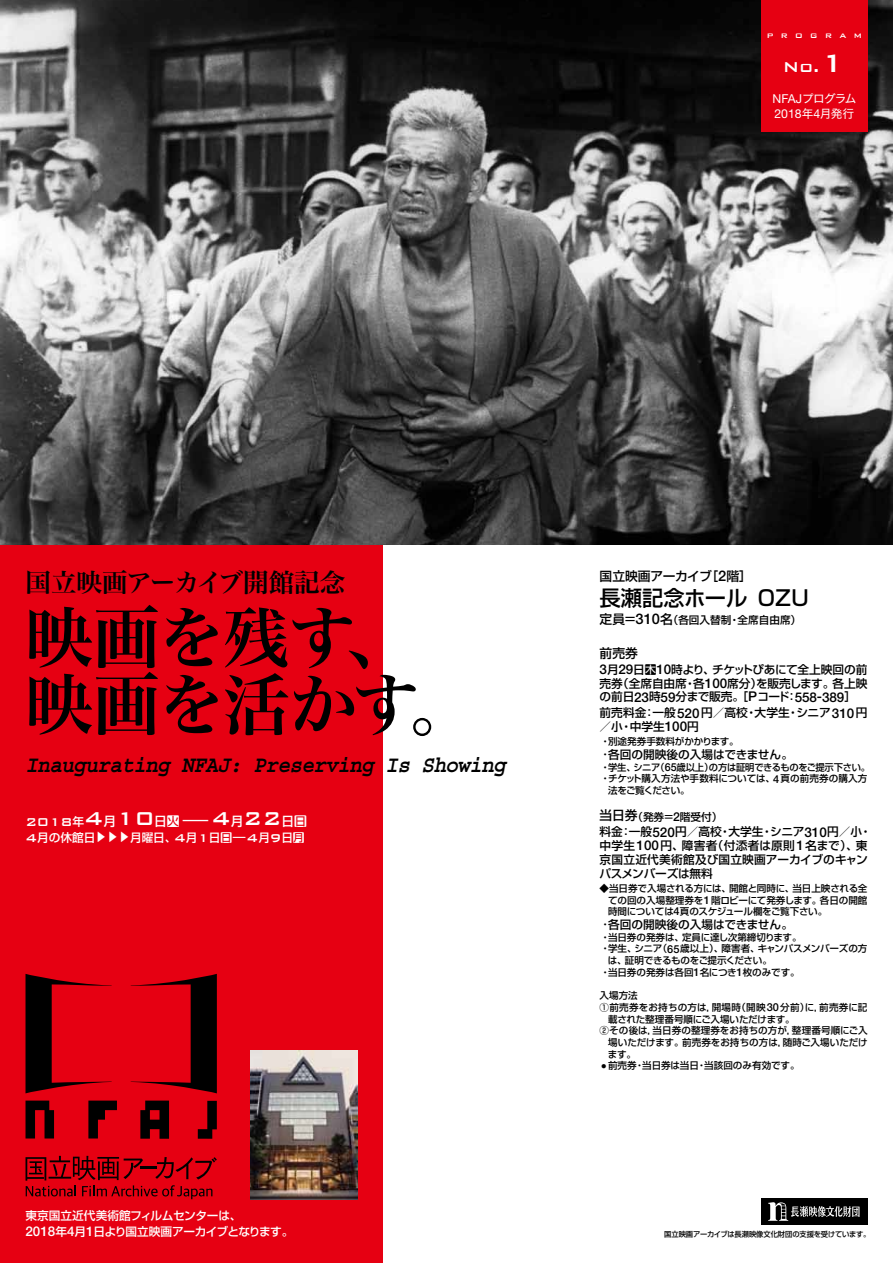
<style>
.page{position:relative;width:893px;height:1263px;background:#fff}
.page>*{position:absolute;margin:0;border:0;box-sizing:border-box;transform-origin:0 0}
.t1{font:66.9px/66.9px "Hira Min Pro W6";letter-spacing:-.025em;color:#000}
.t2{font:25.5px "Hira Min Pro W6";letter-spacing:-.005em;color:#000}
.t3{font:500 24.9px "Bank Gothic";color:#fff}
.t4{font:italic 700 23.4px "Courier Std";letter-spacing:-.03em;color:#000;scale:.9 1}
.t5{font:500 21.3px "Shin Go Pro";color:#000}
.t6{font:500 19.2px "Bank Gothic";color:#fff}
.t7{font:500 12.75px "Shin Go Pro";letter-spacing:-.01em;color:#000}
.t8{font:12.3px "Helvetica Neue";color:#fff}
.t9{font:500 11.7px/13.8px "Shin Go Pro";letter-spacing:-.005em;color:#000}
.t10{font:500 11.7px/15.9px "Shin Go Pro";letter-spacing:-.02em;color:#fff}
.t11{font:11.7px "Hira Kaku Std W4";letter-spacing:-.07em;color:#fff}
.t12{font:500 10.65px "Shin Go Pro";color:#000}
.t13{font:500 10.65px "Bank Gothic";letter-spacing:.7em;color:#fff}
.t14{font:500 9.6px/11.7px "Shin Go Pro";letter-spacing:-.01em;color:#000;text-align:justify}
.t15{font:500 9.6px "Shin Go Pro";letter-spacing:-.035em;color:#000}
.t16{font:500 9.6px "Shin Go Pro";letter-spacing:.03em;color:#000}
.t17{font:500 9.6px "Shin Go Pro";letter-spacing:.01em;color:#000}
.t18{font:500 9.6px "Shin Go Pro";letter-spacing:.015em;color:#000}
.t19{font:500 9.6px "Shin Go Pro";letter-spacing:-.04em;color:#000}
.t20{font:500 9.6px "Shin Go Pro";letter-spacing:-.065em;color:#000}
.t21{font:500 7.5px "Shin Go Pro";letter-spacing:-.02em;color:#000}
.s1{font-size:34.05px}
.s2{font-family:"Helvetica Neue";font-size:12.3px}
.s3{font-family:"Hira Kaku Std W4";font-size:11.7px}
.s4{font-size:15.15px}
.s5{font-family:"Shin Go Pro";font-size:11.7px}
.s6{font-family:"Shin Go Pro";font-size:12.75px}
.s7{font-family:"Bank Gothic";font-size:15.15px}
.s8{font-family:"Helvetica Neue";font-size:13.5px}
.s9{font-family:"Helvetica Neue";font-size:14.7px}
.s10{font-size:12.75px}
.s11{font-size:9.6px}
.s12{font-family:"Helvetica Neue";font-size:10.95px}
.s13{font-family:"Helvetica Neue";font-size:12.15px}
</style>
<div class="page">
<div style="left:0;top:0;width:383px;height:1263px;background:#e60012"></div>
<img style="left:0;top:0;width:893px;height:544px">
<div style="left:761px;top:0;width:106px;height:132px;background:#e60012"></div>
<img style="left:251px;top:1050px;width:106px;height:149px">
<svg style="left:26px;top:1156px;width:191px;height:43px"></svg>
<svg style="left:26px;top:974px;width:86px;height:119px"></svg>
<svg style="left:131px;top:974px;width:86px;height:119px"></svg>
<svg style="left:88px;top:1100px;width:29px;height:38px"></svg>
<svg style="left:26px;top:1100px;width:28px;height:38px"></svg>
<svg style="left:198px;top:1101px;width:19px;height:38px"></svg>
<svg style="left:140px;top:1100px;width:29px;height:39px"></svg>
<div style="left:761px;top:1198px;width:106px;height:27px;background:#000"></div>
<svg style="left:768px;top:1202px;width:91px;height:19px"></svg>
<p class="t13" style="left:767px;top:29px;width:97px">program</p>
<h3 class="t6" style="left:783px;top:56px;width:64px">No.<span class="s1">1</span></h3>
<p class="t11" style="left:772px;top:90px;width:86px"><span class="s2">NFAJ</span>プログラム</p>
<p class="t8" style="left:774px;top:106px;width:81px">2018<span class="s3">年</span>4<span class="s3">月発行</span></p>
<h2 class="t2" style="left:26px;top:560px;width:321px">国立映画アーカイブ開館記念</h2>
<h1 class="t1" style="left:26px;top:599px;width:454px">映画を残す、映画を活かす。</h1>
<h3 class="t4" style="left:26px;top:752px;width:535px">Inaugurating NFAJ: Preserving Is Showing</h3>
<h3 class="t3" style="left:26px;top:805px;width:283px"><span class="s4">2018</span><span class="s5">年</span>4<span class="s6">月</span>10<span class="s6">日火</span> <sub>―</sub>4<span class="s6">月</span>22<span class="s6">日日</span></h3>
<p class="t10" style="left:26px;top:828px;width:71px"><span class="s7">4</span>月の休館日</p>
<p class="t10" style="left:110px;top:831px;width:13px;rotate:90deg">▲</p>
<p class="t10" style="left:122px;top:831px;width:13px;rotate:90deg">▲</p>
<p class="t10" style="left:134px;top:831px;width:13px;rotate:90deg">▲</p>
<p class="t10" style="left:130px;top:828px;width:176px">月曜日、<span class="s7">4</span>月<span class="s7">1</span>日日－<span class="s7">4</span>月<span class="s7">9</span>日月</p>
<p class="t10" style="left:26px;top:1206px;width:270px">東京国立近代美術館フィルムセンターは、<br><span class="s8">2018</span>年<span class="s8">4</span>月<span class="s8">1</span>日より国立映画アーカイブとなります。</p>
<h3 class="t7" style="left:600px;top:566px;width:154px">国立映画アーカイブ［<span class="s9">2</span>階］</h3>
<h3 class="t5" style="left:600px;top:580px;width:213px">長瀬記念ホールＯＺＵ</h3>
<p class="t12" style="left:600px;top:611px;width:203px"><span class="s10">定員＝</span><span class="s9">310</span><span class="s10">名</span>（各回入替制・全席自由席）</p>
<h3 class="t7" style="left:600px;top:642px;width:40px">前売券</h3>
<p class="t9" style="left:600px;top:661px;width:269px;text-align:justify"><span class="s8">3</span>月<span class="s8">29</span>日木<span class="s8">10</span>時より、チケットぴあにて全上映回の前売券（全席自由席・各<span class="s8">100</span>席分）を販売します。各上映の前日<span class="s8">23</span>時<span class="s8">59</span>分まで販売。［<span class="s8">P</span>コード：<span class="s8">558-389</span>］</p>
<p class="t9" style="left:600px;top:704px;width:269px">前売料金：一般<span class="s8">520</span>円／高校・大学生・シニア<span class="s8">310</span>円／小・中学生<span class="s8">100</span>円</p>
<p class="t14" style="left:601px;top:734px;width:140px">・別途発券手数料がかかります。</p>
<p class="t9" style="left:601px;top:746px;width:194px"><span class="s11">・</span>各回の開映後の入場はできません。</p>
<p class="t15" style="left:601px;top:759px;width:271px">・学生、シニア（<span class="s12">65</span>歳以上）の方は証明できるものをご提示下さい。</p>
<p class="t17" style="left:601px;top:771px;width:268px">・チケット購入方法や手数料については、<span class="s12">4</span>頁の前売券の購入方</p>
<p class="t20" style="left:608px;top:782px;width:83px">法をご覧ください。</p>
<p class="t12" style="left:600px;top:808px;width:124px"><span class="s10">当日券</span>（発券＝<span class="s13">2</span>階受付）</p>
<p class="t9" style="left:599px;top:823px;width:273px">料金：一般<span class="s8">520</span>円／高校・大学生・シニア<span class="s8">310</span>円／小・中学生<span class="s8">100</span>円、障害者（付添者は原則<span class="s8">1</span>名まで）、東京国立近代美術館及び国立映画アーカイブのキャンパスメンバーズは無料</p>
<p class="t14" style="left:608px;top:881px;width:261px;text-indent:-8px">◆当日券で入場される方には、開館と同時に、当日上映される全ての回の入場整理券を<span class="s12">1</span>階ロビーにて発券します。各日の開館時間については<span class="s12">4</span>頁のスケジュール欄をご覧下さい。</p>
<p class="t9" style="left:601px;top:916px;width:194px"><span class="s11">・</span>各回の開映後の入場はできません。</p>
<p class="t14" style="left:601px;top:930px;width:202px">・当日券の発券は、定員に達し次第締切ります。</p>
<p class="t14" style="left:601px;top:942px;width:268px">・学生、シニア（<span class="s12">65</span>歳以上）、障害者、キャンパスメンバーズの方</p>
<p class="t19" style="left:608px;top:953px;width:165px">は、証明できるものをご提示ください。</p>
<p class="t14" style="left:601px;top:965px;width:201px">・当日券の発券は各回<span class="s12">1</span>名につき<span class="s12">1</span>枚のみです。</p>
<p class="t14" style="left:600px;top:988px;width:40px">入場方法</p>
<p class="t16" style="left:600px;top:999px;width:269px">①前売券をお持ちの方は，開場時（開映<span class="s12">30</span>分前）に，前売券に記</p>
<p class="t14" style="left:608px;top:1012px;width:188px">載された整理番号順にご入場いただけます。</p>
<p class="t18" style="left:600px;top:1023px;width:269px">②その後は，当日券の整理券をお持ちの方が，整理番号順にご入</p>
<p class="t14" style="left:608px;top:1035px;width:261px">場いただけます。前売券をお持ちの方は，随時ご入場いただけ</p>
<p class="t14" style="left:608px;top:1047px;width:30px">ます。</p>
<p class="t14" style="left:601px;top:1059px;width:200px"><sup>●</sup> 前売券・当日券は当日・当該回のみ有効です。</p>
<p class="t21" style="left:664px;top:1227px;width:208px">国立映画アーカイブは長瀬映像文化財団の支援を受けています。</p>
</div>
